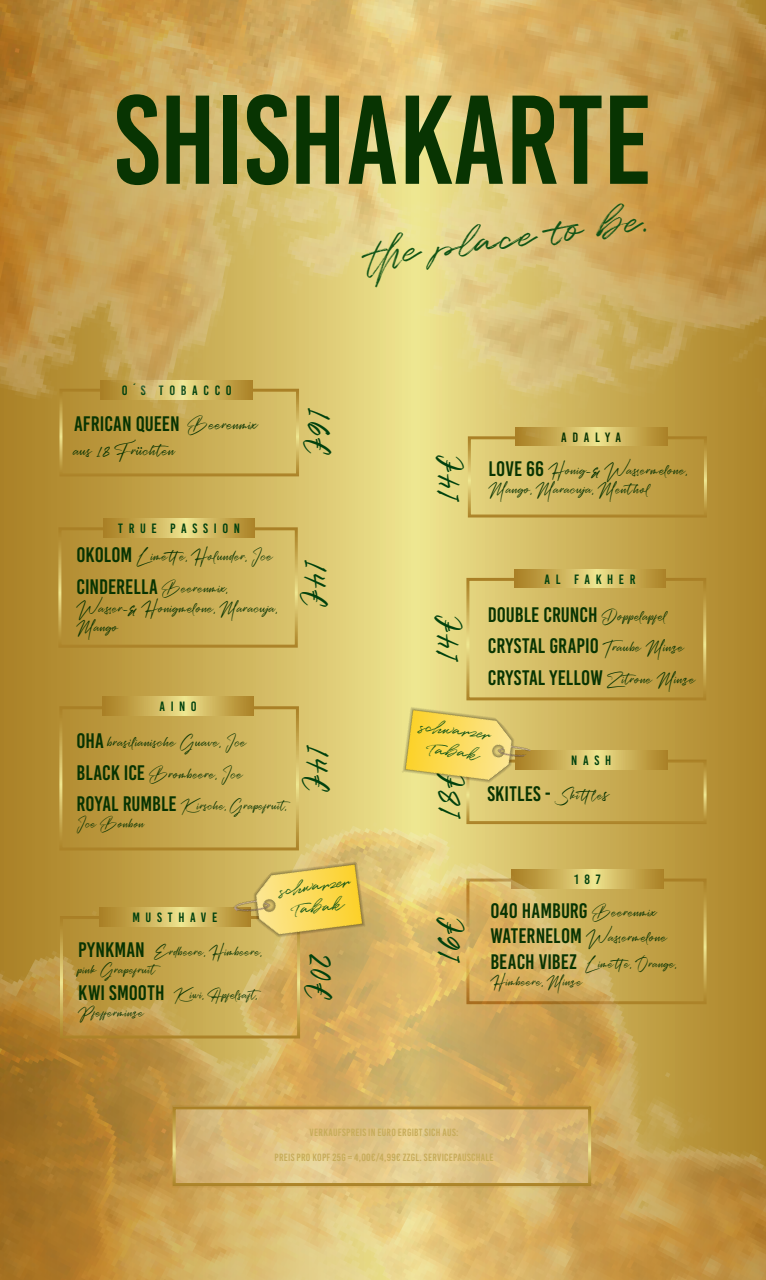
<style>
.page{position:relative;width:766px;height:1280px;background:#fff}
.page>*{position:absolute;margin:0;border:0;box-sizing:border-box;transform-origin:0 0}
.t1{font:126px "Bebas Kai";color:#083402}
.t2{font:42px "Quentin";color:#105416}
.t3{font:39px "Christopher Signature";letter-spacing:.035em;color:#00410e}
.t4{font:21px/31.7px "Bebas Kai";letter-spacing:.005em;color:#083402}
.t5{font:18px/21.6px "Quentin";color:#105416;text-align:center}
.t6{font:18px "Christopher Signature";letter-spacing:.025em;color:#083402}
.t7{font:16.5px/19.8px "Christopher Signature";letter-spacing:.03em;color:#083402}
.t8{font:15px/18px "Christopher Signature";letter-spacing:.025em;color:#083402}
.t9{font:13.5px "Bebas Kai";letter-spacing:.42em;color:#00410e}
.t10{font:13.5px "Bebas Kai";letter-spacing:.415em;color:#083402}
.t11{font:10.5px "Bebas Kai";letter-spacing:.025em;color:#c7ac5a}
.s1{font-family:"Christopher Signature";font-size:18px}
.s2{font-family:"Bebas Kai";font-size:21px}
.s3{font-family:"Christopher Signature";font-size:16.5px}
.s4{font-family:"Christopher Signature"}
</style>
<div class="page">
<img style="left:0;top:609px;width:765px;height:671px">
<img style="left:0;top:0;width:765px;height:609px">
<svg style="left:99px;top:908px;width:134px;height:18px;background:#cdb35b"></svg>
<img style="left:233px;top:826px;width:159px;height:157px">
<img style="left:375px;top:671px;width:156px;height:148px">
<svg style="left:172px;top:1105px;width:418px;height:82px;background:#daba78"></svg>
<svg style="left:436px;top:771px;width:29px;height:48px"></svg>
<svg style="left:436px;top:917px;width:28px;height:46px"></svg>
<svg style="left:434px;top:615px;width:28px;height:47px"></svg>
<svg style="left:435px;top:455px;width:28px;height:47px"></svg>
<h1 class="t1" style="left:114px;top:73px;width:539px">SHISHAKARTE</h1>
<h2 class="t2" style="left:366px;top:226px;width:281px;rotate:-7deg">the place to be.</h2>
<p class="t9" style="left:122px;top:383px;width:111px">O´S TOBACCO</p>
<p class="t4" style="left:74px;top:408px;width:185px">AFRICAN QUEEN <span class="s1">Beerenmix</span></p>
<p class="t6" style="left:74px;top:436px;width:102px">aus 18 Früchten</p>
<h3 class="t3" style="left:353px;top:408px;width:48px;rotate:90deg">16€</h3>
<p class="t9" style="left:118px;top:521px;width:123px">TRUE PASSION</p>
<p class="t7" style="left:77px;top:546px;width:198px"><span class="s2">OKOLOM</span> Limette, Holunder, Ice</p>
<p class="t4" style="left:77px;top:571px;width:152px">CINDERELLA <span class="s3">Beerenmix,</span></p>
<p class="t7" style="left:77px;top:598px;width:202px">Wasser-&amp; Honigmelone, Maracuja,<br>Mango</p>
<h3 class="t3" style="left:349px;top:560px;width:48px;rotate:90deg">14€</h3>
<p class="t9" style="left:159px;top:699px;width:39px">AINO</p>
<p class="t7" style="left:77px;top:726px;width:172px;line-height:31.7px"><span class="s2">OHA</span> brasilianische Guave, Ice<br><span class="s2">BLACK ICE</span> Brombeere, Ice</p>
<p class="t8" style="left:77px;top:797px;width:219px"><span class="s2">ROYAL RUMBLE</span> Kirsche, Grapefruit,<br>Ice Bonbon</p>
<h3 class="t3" style="left:352px;top:745px;width:48px;rotate:90deg">14€</h3>
<p class="t10" style="left:561px;top:430px;width:61px">ADALYA</p>
<p class="t7" style="left:488px;top:460px;width:200px"><span class="s2">LOVE 66</span> Honig-&amp; Wassermelone,<br>Mango, Maracuja, Menthol</p>
<p class="t9" style="left:544px;top:572px;width:92px">AL FAKHER</p>
<p class="t4" style="left:487px;top:599px;width:209px">DOUBLE CRUNCH <span class="s3">Doppelapfel<br></span>CRYSTAL GRAPIO <span class="s3">Traube Minze<br></span>CRYSTAL YELLOW <span class="s3">Zitrone Minze</span></p>
<p class="t5" style="left:420px;top:717px;width:73px;rotate:6deg">schwarzer<br>Tabak</p>
<p class="t9" style="left:571px;top:753px;width:41px">NASH</p>
<p class="t4" style="left:487px;top:778px;width:123px">SKITLES - <span class="s3">Ski ttle</span><span class="s4">s</span></p>
<p class="t9" style="left:132px;top:910px;width:87px">MUSTHAVE</p>
<p class="t8" style="left:78px;top:942px;width:185px"><span class="s2">PYNKMAN</span> Erdbeere, Himbeere, pink Grapefruit</p>
<p class="t8" style="left:78px;top:986px;width:188px"><span class="s2">KWI SMOOTH</span> Kiwi, Apfelsaft,<br>Pfefferminze</p>
<p class="t5" style="left:278px;top:880px;width:73px;rotate:-7deg">schwarzer<br>Tabak</p>
<h3 class="t3" style="left:354px;top:954px;width:48px;rotate:90deg">20€</h3>
<p class="t9" style="left:574px;top:872px;width:28px">187</p>
<p class="t4" style="left:490px;top:895px;width:168px">040 HAMBURG <span class="s3">Beerenmix</span></p>
<p class="t7" style="left:490px;top:927px;width:178px"><span class="s2">WATERNELOM</span> Wassermelone</p>
<p class="t8" style="left:490px;top:954px;width:187px"><span class="s2">BEACH VIBEZ</span> Limette, Orange,<br>Himbeere, Minze</p>
<p class="t11" style="left:309px;top:1126px;width:150px">VERKAUFSPREIS IN EURO ERGIBT SICH AUS:</p>
<p class="t11" style="left:274px;top:1151px;width:220px">PREIS PRO KOPF 25G = 4,00€/4,99€ ZZGL. SERVICEPAUSCHALE</p>
</div>
